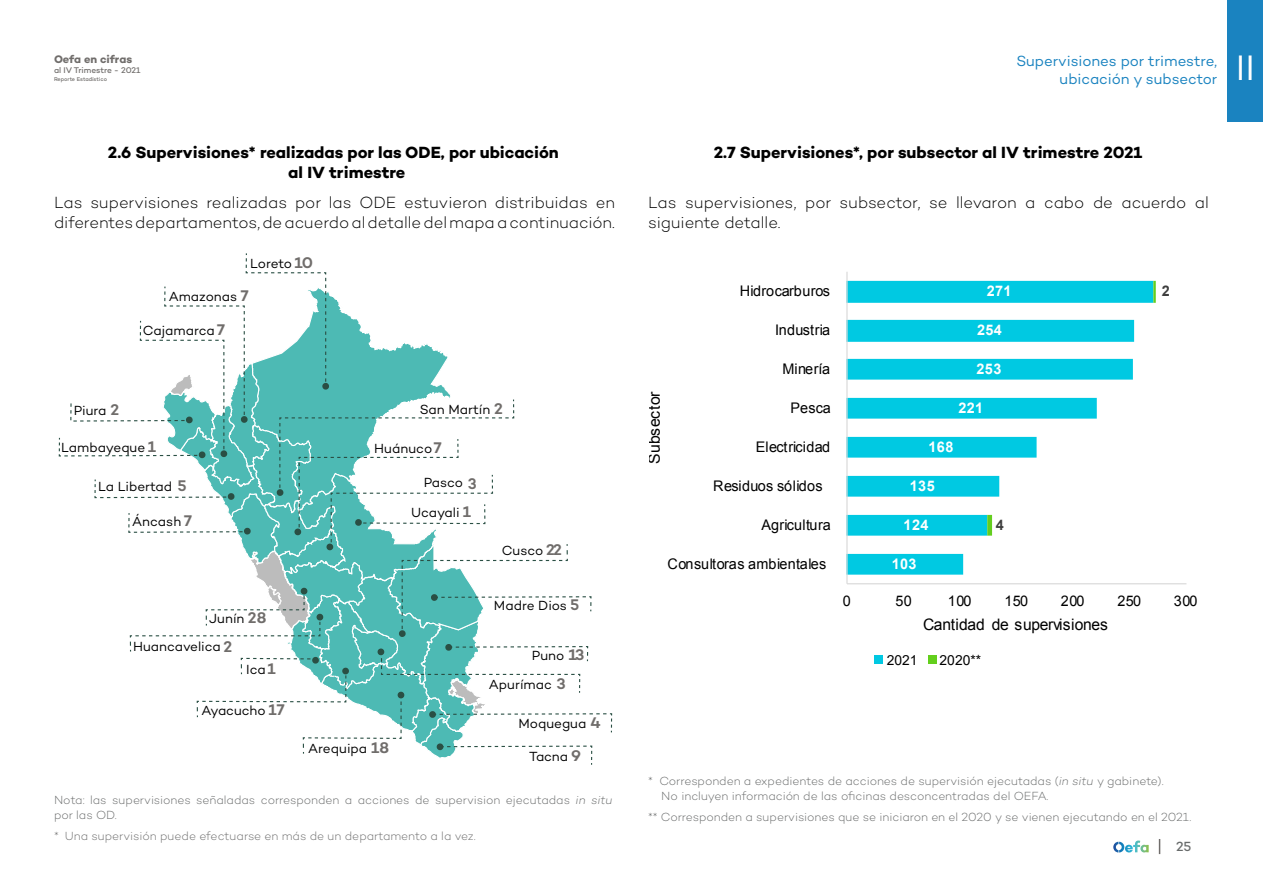
<style>
.page{position:relative;width:1263px;height:893px;background:#fff}
.page>*{position:absolute;margin:0;border:0;box-sizing:border-box;transform-origin:0 0}
.t1{font:36px "Campton";color:#fff}
.t2{font:300 16.5px/19.8px "Campton";color:#000}
.t3{font:700 16.5px/19.8px "Campton";color:#000}
.t4{font:15.9px "Arial";letter-spacing:-.02em;color:#000}
.t5{font:600 15.75px "Campton";letter-spacing:-.055em;color:#706d6b}
.t6{font:600 15.75px "Campton";letter-spacing:-.055em;color:#706d6b;scale:1.04 1}
.t7{font:15.6px "Arial";letter-spacing:.005em;color:#000}
.t8{font:15px/18px "Campton";letter-spacing:-.005em;color:#1a83c0;text-align:right}
.t9{font:14.7px "Arial";color:#000}
.t10{font:14.7px "Arial";letter-spacing:.025em;color:#000}
.t11{font:700 14.7px "Arial";letter-spacing:.025em;color:#fff}
.t12{font:700 14.7px "Arial";color:#3e3e3e}
.t13{font:13.8px "Arial";color:#000}
.t14{font:13.5px "Campton";color:#010000}
.t15{font:13.5px "Campton";letter-spacing:-.01em;color:#000}
.t16{font:500 13.5px "Campton";color:#686b6b}
.t17{font:300 12px "Campton";color:#696b6b}
.t18{font:300 12px "Campton";color:#6f6f6f}
.t19{font:italic 300 12px "Campton";color:#696b6b}
.t20{font:700 11.25px "Campton";letter-spacing:-.005em;color:#706d6b}
.t21{font:500 8.4px "Campton";letter-spacing:-.005em;color:#706d6b}
.t22{font:500 5.55px "Campton";color:#706d6b}
.s1{font-weight:600;font-size:15.75px;color:#706d6b}
.s2{font-style:italic}
</style>
<div class="page">
<div style="left:1227px;top:0;width:36px;height:121px;background:#1a83c0"></div>
<hr style="left:0;top:0;width:1px;height:121px;background:#1a83c0">
<svg style="left:1113px;top:840px;width:36px;height:12px"></svg>
<svg style="left:1159px;top:839px;width:1px;height:15px"></svg>
<svg style="left:58px;top:253px;width:555px;height:512px"></svg>
<svg style="left:848px;top:281px;width:139px;height:294px;fill:#00c9e2"></svg>
<svg style="left:987px;top:281px;width:169px;height:255px"></svg>
<hr style="left:847px;top:583px;width:339px;height:1px;background:#dadada">
<hr style="left:846px;top:272px;width:2px;height:312px;background:#dadada">
<div style="left:874px;top:656px;width:8px;height:8px;background:#00c8e2"></div>
<div style="left:928px;top:656px;width:8px;height:8px;background:#63cf1c"></div>
<p class="t20" style="left:54px;top:52px;width:80px">Oefa en cifras</p>
<p class="t21" style="left:54px;top:65px;width:88px">al IV Trimestre - 2021</p>
<p class="t22" style="left:54px;top:76px;width:55px">Reporte Estadístico</p>
<p class="t8" style="left:1016px;top:52px;width:202px">Supervisiones por trimestre, ubicación y subsector</p>
<h1 class="t1" style="left:1236px;top:46px;width:21px">II</h1>
<h2 class="t3" style="left:288px;top:142px;width:272px;text-indent:-180px">2.6 Supervisiones* realizadas por las ODE, por ubicación al IV trimestre</h2>
<h2 class="t2" style="left:54px;top:192px;width:562px">Las supervisiones realizadas por las ODE estuvieron distribuidas en diferentes departamentos, de acuerdo al detalle del mapa a continuación.</h2>
<h3 class="t5" style="left:294px;top:252px;width:20px">10</h3>
<p class="t14" style="left:250px;top:255px;width:43px">Loreto</p>
<p class="t14" style="left:169px;top:288px;width:82px">Amazonas <span class="s1">7</span></p>
<p class="t14" style="left:143px;top:322px;width:84px">Cajamarca <span class="s1">7</span></p>
<p class="t14" style="left:420px;top:401px;width:85px">San Martín <span class="s1">2</span></p>
<h3 class="t5" style="left:111px;top:400px;width:10px">2</h3>
<p class="t14" style="left:74px;top:402px;width:34px">Piura</p>
<p class="t14" style="left:61px;top:439px;width:86px">Lambayeque</p>
<p class="t14" style="left:374px;top:440px;width:59px">Huánuco</p>
<h3 class="t5" style="left:148px;top:437px;width:10px">1</h3>
<h3 class="t5" style="left:434px;top:438px;width:9px">7</h3>
<h3 class="t5" style="left:178px;top:476px;width:11px">5</h3>
<p class="t14" style="left:98px;top:478px;width:76px">La Libertad</p>
<h3 class="t5" style="left:468px;top:473px;width:10px">3</h3>
<p class="t14" style="left:424px;top:474px;width:41px">Pasco</p>
<h3 class="t5" style="left:463px;top:502px;width:10px">1</h3>
<p class="t14" style="left:132px;top:513px;width:51px">Áncash</p>
<p class="t14" style="left:411px;top:504px;width:50px">Ucayali</p>
<h3 class="t5" style="left:184px;top:511px;width:9px">7</h3>
<p class="t14" style="left:209px;top:610px;width:59px">Junín <span class="s1">28</span></p>
<h3 class="t5" style="left:223px;top:636px;width:10px">2</h3>
<p class="t14" style="left:133px;top:638px;width:89px">Huancavelica</p>
<h3 class="t5" style="left:267px;top:659px;width:10px">1</h3>
<p class="t14" style="left:246px;top:661px;width:21px">Ica</p>
<h3 class="t5" style="left:269px;top:700px;width:18px">17</h3>
<p class="t14" style="left:201px;top:702px;width:66px">Ayacucho</p>
<h3 class="t5" style="left:371px;top:737px;width:19px">18</h3>
<p class="t14" style="left:308px;top:740px;width:61px">Arequipa</p>
<h3 class="t5" style="left:546px;top:539px;width:18px">22</h3>
<p class="t14" style="left:502px;top:542px;width:43px">Cusco</p>
<p class="t15" style="left:494px;top:597px;width:87px">Madre Dios <span class="s1">5</span></p>
<h3 class="t6" style="left:568px;top:645px;width:17px">13</h3>
<p class="t14" style="left:532px;top:647px;width:34px">Puno</p>
<h3 class="t6" style="left:557px;top:673px;width:10px">3</h3>
<p class="t14" style="left:489px;top:676px;width:64px">Apurímac</p>
<h3 class="t6" style="left:591px;top:713px;width:12px">4</h3>
<p class="t14" style="left:518px;top:715px;width:70px">Moquegua</p>
<p class="t14" style="left:529px;top:747px;width:53px">Tacna <span class="s1">9</span></p>
<h2 class="t3" style="left:714px;top:142px;width:430px">2.7 Supervisiones*, por subsector al IV trimestre 2021</h2>
<h2 class="t2" style="left:648px;top:192px;width:562px">Las supervisiones, por subsector, se llevaron a cabo de acuerdo al siguiente detalle.</h2>
<p class="t9" style="left:740px;top:281px;width:92px">Hidrocarburos</p>
<h3 class="t7" style="left:644px;top:464px;width:74px;rotate:-90deg">Subsector</h3>
<p class="t9" style="left:775px;top:320px;width:56px">Industria</p>
<p class="t9" style="left:782px;top:359px;width:49px">Minería</p>
<p class="t9" style="left:790px;top:398px;width:42px">Pesca</p>
<p class="t9" style="left:756px;top:437px;width:76px">Electricidad</p>
<p class="t10" style="left:713px;top:476px;width:111px">Residuos sólidos</p>
<p class="t9" style="left:761px;top:515px;width:71px">Agricultura</p>
<p class="t10" style="left:667px;top:554px;width:160px">Consultoras ambientales</p>
<p class="t11" style="left:987px;top:281px;width:26px">271</p>
<p class="t11" style="left:977px;top:320px;width:26px">254</p>
<p class="t11" style="left:976px;top:359px;width:26px">253</p>
<p class="t11" style="left:958px;top:398px;width:26px">221</p>
<p class="t11" style="left:928px;top:437px;width:26px">168</p>
<p class="t11" style="left:910px;top:476px;width:26px">135</p>
<p class="t11" style="left:904px;top:515px;width:26px">124</p>
<p class="t11" style="left:892px;top:554px;width:26px">103</p>
<p class="t12" style="left:996px;top:515px;width:10px">4</p>
<p class="t12" style="left:1162px;top:281px;width:10px">2</p>
<p class="t9" style="left:843px;top:591px;width:10px">0</p>
<p class="t9" style="left:895px;top:591px;width:18px">50</p>
<p class="t9" style="left:948px;top:591px;width:25px">100</p>
<p class="t9" style="left:1004px;top:591px;width:25px">150</p>
<p class="t9" style="left:1061px;top:591px;width:25px">200</p>
<p class="t9" style="left:1117px;top:591px;width:25px">250</p>
<p class="t9" style="left:1174px;top:591px;width:25px">300</p>
<h3 class="t4" style="left:923px;top:614px;width:186px">Cantidad de supervisiones</h3>
<p class="t13" style="left:939px;top:651px;width:43px">2020***</p>
<p class="t13" style="left:887px;top:651px;width:32px">2021</p>
<p class="t9" style="left:938px;top:656px;width:34px">2020</p>
<p class="t9" style="left:885px;top:656px;width:34px">2021</p>
<p class="t17" style="left:648px;top:774px;width:517px">* Corresponden a expedientes de acciones de supervisión ejecutadas (<span class="s2">in situ</span> y gabinete).</p>
<p class="t17" style="left:54px;top:793px;width:518px">Nota: las supervisiones señaladas corresponden a acciones de supervision ejecutadas</p>
<p class="t17" style="left:661px;top:788px;width:389px">No incluyen información de las oficinas desconcentradas del OEFA.</p>
<p class="t19" style="left:576px;top:793px;width:39px">in situ</p>
<p class="t17" style="left:54px;top:807px;width:64px">por las OD.</p>
<p class="t18" style="left:54px;top:828px;width:423px">* Una supervisión puede efectuarse en más de un departamento a la vez.</p>
<p class="t17" style="left:648px;top:809px;width:545px">** Corresponden a supervisiones que se iniciaron en el 2020 y se vienen ejecutando en el 2021.</p>
<p class="t16" style="left:1176px;top:838px;width:17px">25</p>
</div>
